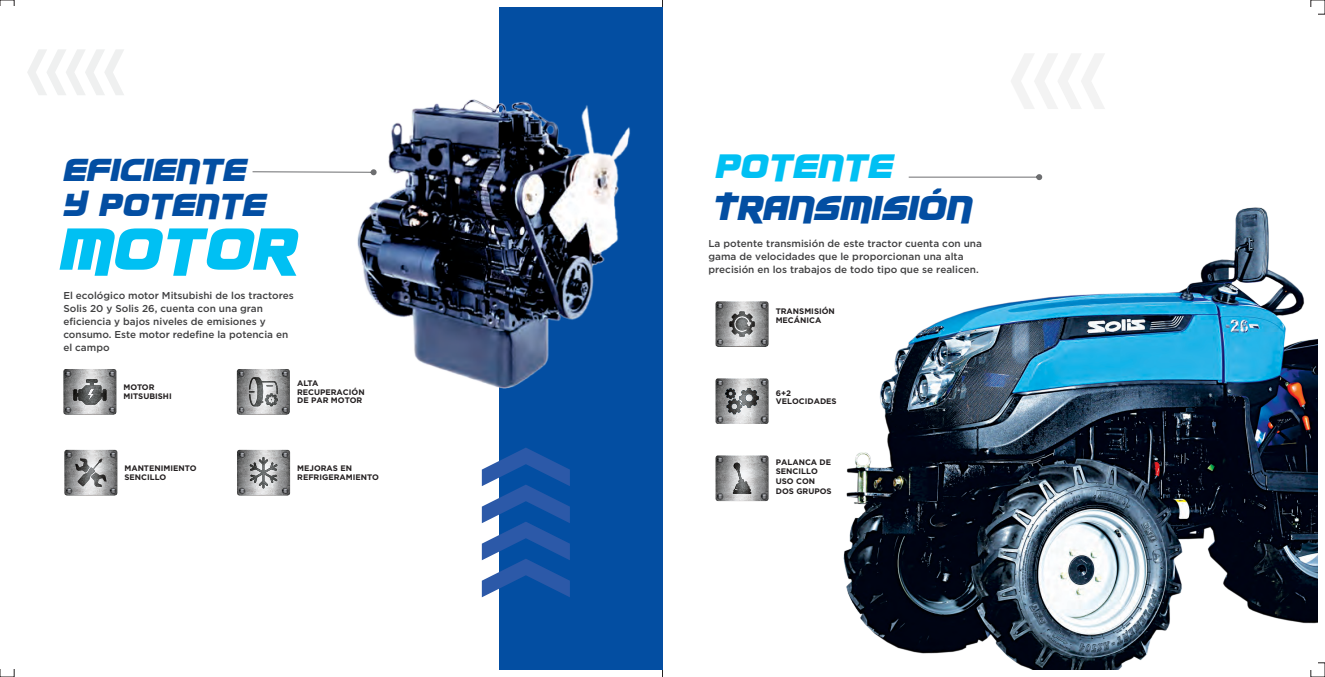
<style>
.page{position:relative;width:1325px;height:677px;background:#fff}
.page>*{position:absolute;margin:0;border:0;box-sizing:border-box;transform-origin:0 0}
.t1{font:italic 57.7px "Moltors Semi";color:#00c0f3}
.t2{font:italic 33.7px "Moltors Semi";color:#034ea2}
.t3{font:italic 33px "Moltors Semi";color:#00c0f3}
.t4{font:italic 31px/35.5px "Moltors Semi";color:#034ea2}
.t5{font:500 10px/13px "Gotham";color:#404041}
.t6{font:700 8px/8.4px "Gotham";color:#231f20}
</style>
<div class="page">
<img style="left:843px;top:176px;width:474px;height:493px">
<div style="left:499px;top:7px;width:163px;height:662px;background:#034ea2"></div>
<svg style="left:27px;top:49px;width:97px;height:46px"></svg>
<svg style="left:252px;top:171px;width:84px;height:2px"></svg>
<svg style="left:908px;top:174px;width:134px;height:6px"></svg>
<svg style="left:1011px;top:54px;width:94px;height:55px"></svg>
<svg style="left:482px;top:448px;width:88px;height:149px"></svg>
<img style="left:63px;top:369px;width:53px;height:45px;border-radius:3px">
<svg style="left:65px;top:370px;width:50px;height:43px"></svg>
<img style="left:73px;top:379px;width:33px;height:25px">
<img style="left:237px;top:369px;width:53px;height:45px;border-radius:3px">
<svg style="left:238px;top:370px;width:51px;height:43px"></svg>
<img style="left:249px;top:377px;width:29px;height:29px">
<img style="left:64px;top:449px;width:53px;height:46px;border-radius:3px">
<svg style="left:66px;top:451px;width:50px;height:43px"></svg>
<img style="left:75px;top:458px;width:31px;height:28px">
<img style="left:237px;top:449px;width:53px;height:46px;border-radius:3px">
<svg style="left:238px;top:451px;width:51px;height:43px"></svg>
<img style="left:249px;top:457px;width:28px;height:31px">
<img style="left:715px;top:378px;width:53px;height:46px;border-radius:3px">
<svg style="left:716px;top:379px;width:51px;height:44px"></svg>
<img style="left:739px;top:388px;width:20px;height:19px">
<img style="left:715px;top:301px;width:53px;height:46px;border-radius:3px">
<svg style="left:716px;top:302px;width:7px;height:7px"></svg>
<svg style="left:716px;top:339px;width:7px;height:7px"></svg>
<svg style="left:729px;top:302px;width:38px;height:44px"></svg>
<img style="left:729px;top:311px;width:26px;height:25px">
<img style="left:715px;top:455px;width:53px;height:46px;border-radius:3px">
<svg style="left:716px;top:456px;width:7px;height:7px"></svg>
<svg style="left:716px;top:492px;width:7px;height:8px"></svg>
<svg style="left:760px;top:456px;width:7px;height:7px"></svg>
<svg style="left:760px;top:492px;width:7px;height:8px"></svg>
<img style="left:733px;top:462px;width:18px;height:31px">
<img style="left:336px;top:99px;width:294px;height:290px">
<h3 class="t4" style="left:62px;top:154px;width:204px">eficiente<br>Y potente</h3>
<h1 class="t1" style="left:57px;top:226px;width:239px">motor</h1>
<p class="t5" style="left:63px;top:289px;width:232px">El ecológico motor Mitsubishi de los tractores Solis 20 y Solis 26, cuenta con una gran eficiencia y bajos niveles de emisiones y consumo. Este motor redefine la potencia en el campo</p>
<p class="t6" style="left:123px;top:384px;width:50px">MOTOR<br>MITSUBISHI</p>
<p class="t6" style="left:297px;top:379px;width:69px">ALTA<br>RECUPERACIÓN<br>DE PAR MOTOR</p>
<p class="t6" style="left:124px;top:464px;width:74px">MANTENIMIENTO<br>SENCILLO</p>
<p class="t6" style="left:297px;top:464px;width:83px">MEJORAS EN<br>REFRIGERAMIENTO</p>
<h3 class="t3" style="left:714px;top:153px;width:179px">potente</h3>
<h2 class="t2" style="left:710px;top:194px;width:261px">Transmisión</h2>
<p class="t5" style="left:708px;top:237px;width:275px">La potente transmisión de este tractor cuenta con una gama de velocidades que le proporcionan una alta precisión en los trabajos de todo tipo que se realicen.</p>
<p class="t6" style="left:775px;top:307px;width:61px">TRANSMISIÓN<br>MECÁNICA</p>
<p class="t6" style="left:775px;top:388px;width:62px">6+2<br>VELOCIDADES</p>
<p class="t6" style="left:775px;top:457px;width:57px;line-height:9.6px">PALANCA DE<br>SENCILLO<br>USO CON<br>DOS GRUPOS</p>
</div>
